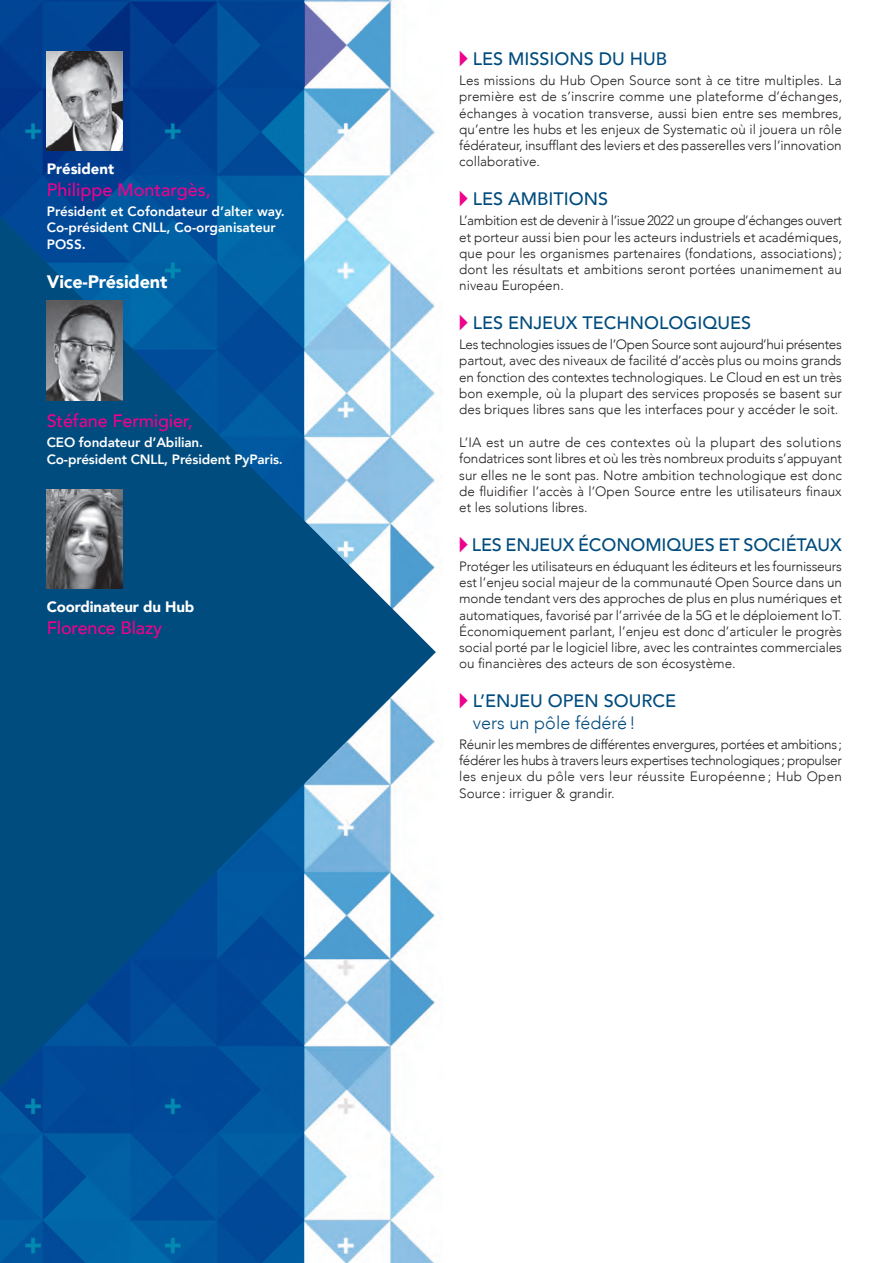
<style>
.page{position:relative;width:893px;height:1263px;background:#fff}
.page>*{position:absolute;margin:0;border:0;box-sizing:border-box;transform-origin:0 0}
.t1{font:500 18px/21.6px "Avenir";color:#014c7e}
.t2{font:500 18px "Avenir";letter-spacing:-.01em;color:#ed028c}
.t3{font:900 18px "Avenir";letter-spacing:-.01em;color:#fff}
.t4{font:900 15px "Avenir";letter-spacing:-.01em;color:#fff}
.t5{font:300 13.5px/16.2px "Avenir";color:#231f20;text-align:justify}
.t6{font:800 13.5px/16.2px "Avenir";color:#fff}
.s1{color:#ed028c}
.s2{font-weight:300}
</style>
<div class="page">
<svg style="left:0;top:0;width:436px;height:1263px;background:#3776a9"></svg>
<img style="left:47px;top:51px;width:75px;height:100px">
<img style="left:47px;top:301px;width:75px;height:99px">
<img style="left:47px;top:489px;width:75px;height:100px">
<p class="t4" style="left:47px;top:156px;width:69px">Président</p>
<p class="t2" style="left:47px;top:174px;width:165px">Philippe Montargès,</p>
<p class="t6" style="left:47px;top:203px;width:240px">Président et Cofondateur d’alter way.<br>Co-président CNLL, Co-organisateur<br>POSS.</p>
<p class="t3" style="left:47px;top:266px;width:122px">Vice-Président</p>
<p class="t2" style="left:47px;top:405px;width:147px">Stéfane Fermigier,</p>
<p class="t6" style="left:47px;top:435px;width:238px">CEO fondateur d’Abilian.<br>Co-président CNLL, Président PyParis.</p>
<p class="t4" style="left:47px;top:594px;width:149px">Coordinateur du Hub</p>
<p class="t2" style="left:47px;top:612px;width:117px">Florence Blazy</p>
<p class="t1" style="left:459px;top:47px;width:210px"><span class="s1">▸</span> LES MISSIONS DU HUB</p>
<p class="t5" style="left:459px;top:72px;width:384px">Les missions du Hub Open Source sont à ce titre multiples. La première est de s’inscrire comme une plateforme d’échanges, échanges à vocation transverse, aussi bien entre ses membres, qu’entre les hubs et les enjeux de Systematic où il jouera un rôle fédérateur, insufflant des leviers et des passerelles vers l’innovation collaborative.</p>
<p class="t1" style="left:459px;top:187px;width:151px"><span class="s1">▸</span> LES AMBITIONS</p>
<p class="t5" style="left:459px;top:213px;width:384px">L’ambition est de devenir à l’issue 2022 un groupe d’échanges ouvert et porteur aussi bien pour les acteurs industriels et académiques, que pour les organismes partenaires (fondations, associations) ; dont les résultats et ambitions seront portées unanimement au niveau Européen.</p>
<p class="t1" style="left:459px;top:311px;width:293px"><span class="s1">▸</span> LES ENJEUX TECHNOLOGIQUES</p>
<p class="t5" style="left:459px;top:336px;width:384px">Les technologies issues de l’Open Source sont aujourd’hui présentes partout, avec des niveaux de facilité d’accès plus ou moins grands en fonction des contextes technologiques. Le Cloud en est un très bon exemple, où la plupart des services proposés se basent sur des briques libres sans que les interfaces pour y accéder le soit.</p>
<p class="t5" style="left:459px;top:434px;width:384px">L’IA est un autre de ces contextes où la plupart des solutions fondatrices sont libres et où les très nombreux produits s’appuyant sur elles ne le sont pas. Notre ambition technologique est donc de fluidifier l’accès à l’Open Source entre les utilisateurs finaux et les solutions libres.</p>
<p class="t1" style="left:459px;top:533px;width:384px"><span class="s1">▸</span> LES ENJEUX ÉCONOMIQUES ET SOCIÉTAUX</p>
<p class="t5" style="left:459px;top:558px;width:384px">Protéger les utilisateurs en éduquant les éditeurs et les fournisseurs est l’enjeu social majeur de la communauté Open Source dans un monde tendant vers des approches de plus en plus numériques et automatiques, favorisé par l’arrivée de la 5G et le déploiement IoT.<br>Économiquement parlant, l’enjeu est donc d’articuler le progrès social porté par le logiciel libre, avec les contraintes commerciales ou financières des acteurs de son écosystème.</p>
<p class="t1" style="left:473px;top:689px;width:205px;text-indent:-14px"><span class="s1">▸</span> L’ENJEU OPEN SOURCE <span class="s2">vers un pôle fédéré!</span></p>
<p class="t5" style="left:459px;top:736px;width:384px">Réunir les membres de différentes envergures, portées et ambitions; fédérer les hubs à travers leurs expertises technologiques; propulser les enjeux du pôle vers leur réussite Européenne ; Hub Open Source: irriguer &amp; grandir.</p>
</div>
